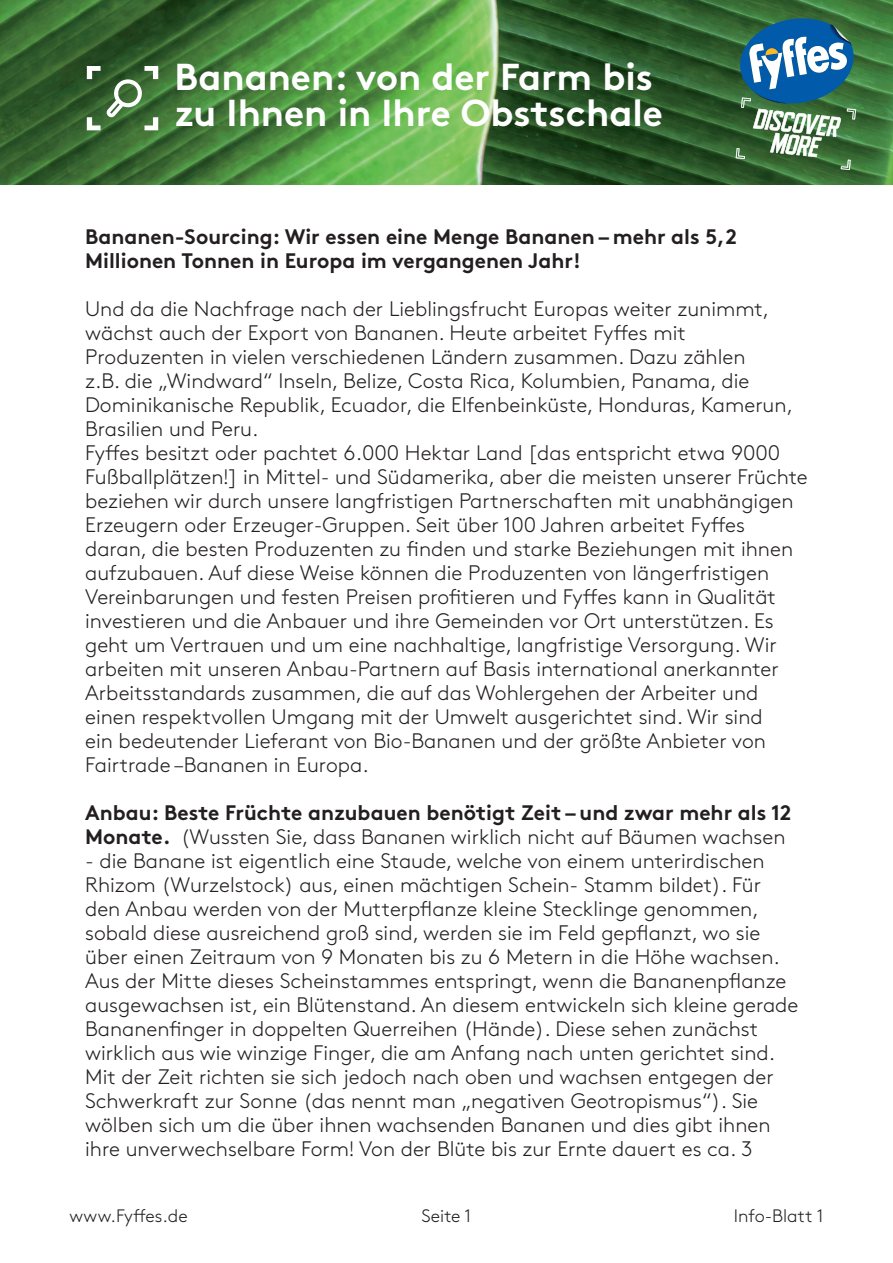
<style>
.page{position:relative;width:893px;height:1263px;background:#fff}
.page>*{position:absolute;margin:0;border:0;box-sizing:border-box;transform-origin:0 0}
.t1{font:700 37.5px/36px "Brown";color:#fff}
.t2{font:300 21px/24px "Brown";color:#231f20}
.t3{font:700 21px/24px "Brown";color:#231f20}
.t4{font:300 18px "Brown";color:#231f20}
.s1{font-weight:300}
</style>
<div class="page">
<img style="left:0;top:0;width:893px;height:185px">
<svg style="left:736px;top:18px;width:120px;height:152px"></svg>
<svg style="left:87px;top:66px;width:71px;height:64px;background:#36642f"></svg>
<p class="t1" style="left:174px;top:55px;width:490px">Bananen: von der Farm bis zu Ihnen in Ihre Obstschale</p>
<p class="t3" style="left:85px;top:222px;width:653px">Bananen-Sourcing: Wir essen eine Menge Bananen – mehr als 5,2<br>Millionen Tonnen in Europa im vergangenen Jahr!</p>
<p class="t2" style="left:85px;top:295px;width:709px">Und da die Nachfrage nach der Lieblingsfrucht Europas weiter zunimmt, wächst auch der Export von Bananen. Heute arbeitet Fyffes mit Produzenten in vielen verschiedenen Ländern zusammen. Dazu zählen<br>z.B. die „Windward“ Inseln, Belize, Costa Rica, Kolumbien, Panama, die Dominikanische Republik, Ecuador, die Elfenbeinküste, Honduras, Kamerun, Brasilien und Peru.</p>
<p class="t2" style="left:85px;top:439px;width:724px">Fyffes besitzt oder pachtet 6.000 Hektar Land [das entspricht etwa 9000<br>Fußballplätzen!] in Mittel- und Südamerika, aber die meisten unserer Früchte beziehen wir durch unsere langfristigen Partnerschaften mit unabhängigen Erzeugern oder Erzeuger-Gruppen. Seit über 100 Jahren arbeitet Fyffes daran, die besten Produzenten zu finden und starke Beziehungen mit ihnen aufzubauen. Auf diese Weise können die Produzenten von längerfristigen Vereinbarungen und festen Preisen profitieren und Fyffes kann in Qualität investieren und die Anbauer und ihre Gemeinden vor Ort unterstützen. Es geht um Vertrauen und um eine nachhaltige, langfristige Versorgung. Wir arbeiten mit unseren Anbau-Partnern auf Basis international anerkannter Arbeitsstandards zusammen, die auf das Wohlergehen der Arbeiter und einen respektvollen Umgang mit der Umwelt ausgerichtet sind. Wir sind<br>ein bedeutender Lieferant von Bio-Bananen und der größte Anbieter von Fairtrade –Bananen in Europa.</p>
<p class="t3" style="left:85px;top:798px;width:708px">Anbau: Beste Früchte anzubauen benötigt Zeit – und zwar mehr als 12<br>Monate. <span class="s1">(Wussten Sie, dass Bananen wirklich nicht auf Bäumen wachsen</span></p>
<p class="t2" style="left:85px;top:847px;width:715px">- die Banane ist eigentlich eine Staude, welche von einem unterirdischen Rhizom (Wurzelstock) aus, einen mächtigen Schein- Stamm bildet). Für den Anbau werden von der Mutterpflanze kleine Stecklinge genommen, sobald diese ausreichend groß sind, werden sie im Feld gepflanzt, wo sie über einen Zeitraum von 9 Monaten bis zu 6 Metern in die Höhe wachsen.<br>Aus der Mitte dieses Scheinstammes entspringt, wenn die Bananenpflanze ausgewachsen ist, ein Blütenstand. An diesem entwickeln sich kleine gerade Bananenfinger in doppelten Querreihen (Hände). Diese sehen zunächst wirklich aus wie winzige Finger, die am Anfang nach unten gerichtet sind.<br>Mit der Zeit richten sie sich jedoch nach oben und wachsen entgegen der Schwerkraft zur Sonne (das nennt man „negativen Geotropismus“). Sie wölben sich um die über ihnen wachsenden Bananen und dies gibt ihnen ihre unverwechselbare Form! Von der Blüte bis zur Ernte dauert es ca. 3</p>
<p class="t4" style="left:70px;top:1203px;width:120px">www.Fyffes.de</p>
<p class="t4" style="left:422px;top:1203px;width:51px">Seite 1</p>
<p class="t4" style="left:734px;top:1203px;width:91px">Info-Blatt 1</p>
</div>
